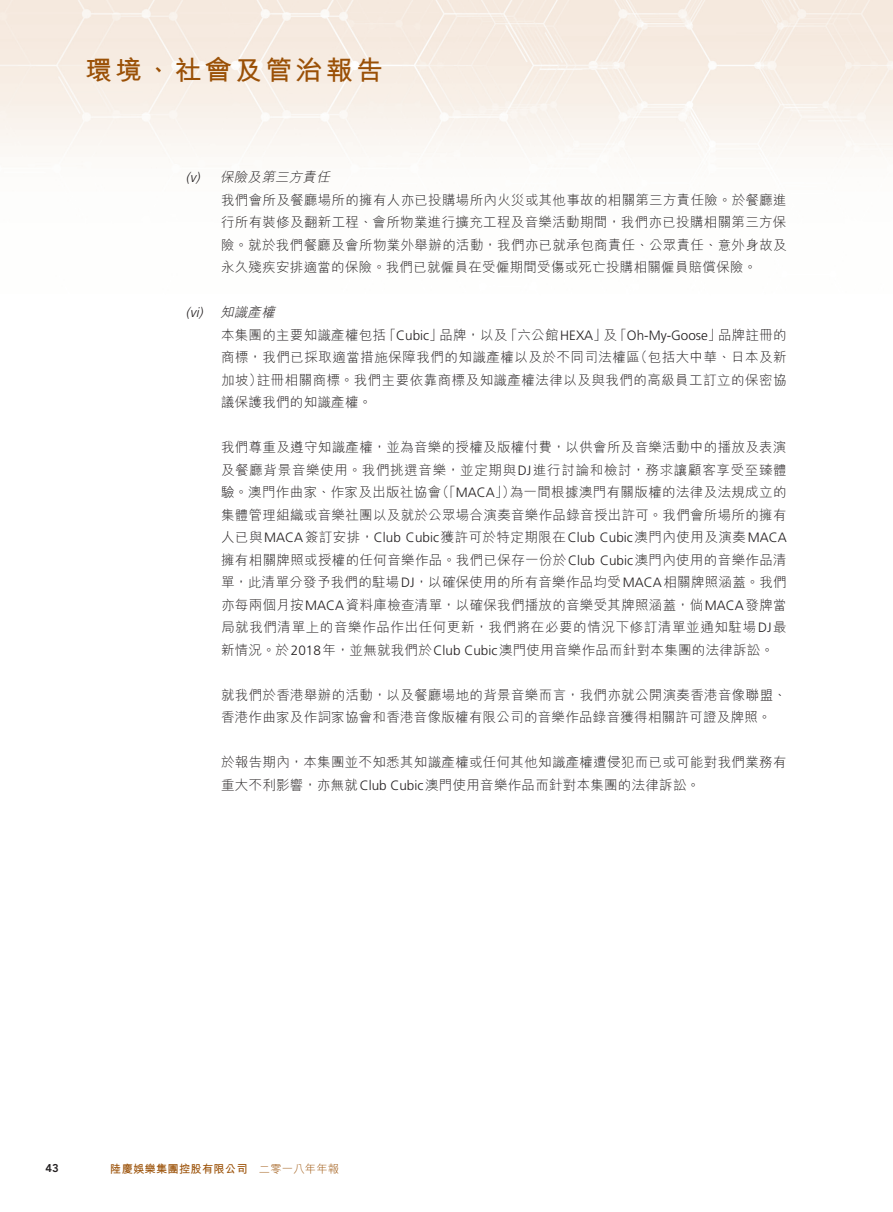
<style>
.page{position:relative;width:893px;height:1212px;background:#fff}
.page>*{position:absolute;margin:0;border:0;box-sizing:border-box;transform-origin:0 0}
.t1{font:700 27px "M Hei HK";letter-spacing:.12em;color:#9a5006}
.t2{font:300 13.5px/22.5px "M Hei HK";letter-spacing:.025em;color:#231f20}
.t3{font:300 13.5px "Frutiger LT Std";color:#231f20}
.t4{font:italic 300 13.5px "M Hei HK";color:#231f20}
.t5{font:italic 300 13.5px "Frutiger LT Std";color:#231f20}
.t6{font:700 11.25px "M Hei HK";letter-spacing:.02em;color:#9a5006}
.t7{font:300 11.25px "M Hei HK";letter-spacing:.02em;color:#9a5006}
.t8{font:800 11.25px "Avenir LT Std";color:#231f20}
.s1{font-family:"Frutiger LT Std"}
.s2{font-family:"M Hei HK"}
</style>
<div class="page">
<img style="left:0;top:0;width:893px;height:158px">
<h1 class="t1" style="left:85px;top:51px;width:300px">環境、社會及管治報告</h1>
<p class="t5" style="left:186px;top:170px;width:15px">v(</p>
<p class="t5" style="left:196px;top:170px;width:9px">)</p>
<p class="t5" style="left:186px;top:305px;width:21px">( )</p>
<p class="t5" style="left:190px;top:305px;width:14px">vi</p>
<p class="t4" style="left:220px;top:170px;width:114px">保險及第三方責任</p>
<p class="t2" style="left:221px;top:188px;width:567px;text-align:justify">我們會所及餐廳場所的擁有人亦已投購場所內火災或其他事故的相關第三方責任險。於餐廳進行所有裝修及翻新工程、會所物業進行擴充工程及音樂活動期間，我們亦已投購相關第三方保險。就於我們餐廳及會所物業外舉辦的活動，我們亦已就承包商責任、公眾責任、意外身故及永久殘疾安排適當的保險。我們已就僱員在受僱期間受傷或死亡投購相關僱員賠償保險。</p>
<p class="t4" style="left:220px;top:305px;width:59px">知識產權</p>
<p class="t2" style="left:221px;top:323px;width:166px">本集團的主要知識產權包括</p>
<p class="t2" style="left:504px;top:323px;width:104px">「六公館<span class="s1">HEXA</span>」</p>
<p class="t2" style="left:439px;top:323px;width:70px">品牌，以及</p>
<p class="t2" style="left:718px;top:323px;width:70px">品牌註冊的</p>
<p class="t3" style="left:383px;top:327px;width:62px"><span class="s2">「</span>Cubic<span class="s2">」</span></p>
<p class="t3" style="left:613px;top:327px;width:109px"><span class="s2">「</span>Oh-My-Goose<span class="s2">」</span></p>
<p class="t2" style="left:603px;top:323px;width:15px">及</p>
<p class="t2" style="left:257px;top:346px;width:531px;text-indent:-36px">商標，我們已採取適當措施保障我們的知識產權以及於不同司法權區<br>註冊相關商標。我們主要依靠商標及知識產權法律以及與我們的高級員工訂立的保密協</p>
<p class="t2" style="left:634px;top:346px;width:154px">（包括大中華、日本及新</p>
<p class="t2" style="left:221px;top:368px;width:152px">加坡）<br>議保護我們的知識產權。</p>
<p class="t2" style="left:221px;top:436px;width:567px;text-align:right">我們尊重及遵守知識產權，並為音樂的授權及版權付費，以供會所及音樂活動中的播放及表演及餐廳背景音樂使用。我們挑選音樂，並定期與<span class="s1">DJ</span>進行討論和檢討，務求讓顧客享受至臻體為一間根據澳門有關版權的法律及法規成立的</p>
<p class="t2" style="left:436px;top:481px;width:81px">（「<span class="s1">MACA</span>」）</p>
<p class="t2" style="left:221px;top:481px;width:567px">驗。澳門作曲家、作家及出版社協會<br>集體管理組織或音樂社團以及就於公眾場合演奏音樂作品錄音授出許可。我們會所場所的擁有</p>
<p class="t3" style="left:221px;top:530px;width:567px"><span class="s2">人已與</span>MACA<span class="s2">簽訂安排，</span>Club Cubic<span class="s2">獲許可於特定期限在</span>Club Cubic<span class="s2">澳門內使用及演奏</span>MACA</p>
<p class="t2" style="left:221px;top:548px;width:567px;text-align:justify">擁有相關牌照或授權的任何音樂作品。我們已保存一份於<span class="s1">Club Cubic</span>澳門內使用的音樂作品清單，此清單分發予我們的駐場<span class="s1">DJ</span>，以確保使用的所有音樂作品均受<span class="s1">MACA</span>相關牌照涵蓋。我們亦每兩個月按<span class="s1">MACA</span>資料庫檢查清單，以確保我們播放的音樂受其牌照涵蓋，倘<span class="s1">MACA</span>發牌當局就我們清單上的音樂作品作出任何更新，我們將在必要的情況下修訂清單並通知駐場<span class="s1">DJ</span>最新情況。於<span class="s1">2018</span>年，並無就我們於<span class="s1">Club Cubic</span>澳門使用音樂作品而針對本集團的法律訴訟。</p>
<p class="t2" style="left:221px;top:683px;width:567px">就我們於香港舉辦的活動，以及餐廳場地的背景音樂而言，我們亦就公開演奏香港音像聯盟、香港作曲家及作詞家協會和香港音像版權有限公司的音樂作品錄音獲得相關許可證及牌照。</p>
<p class="t2" style="left:221px;top:751px;width:567px">於報告期內，本集團並不知悉其知識產權或任何其他知識產權遭侵犯而已或可能對我們業務有重大不利影響，亦無就<span class="s1">Club Cubic</span>澳門使用音樂作品而針對本集團的法律訴訟。</p>
<p class="t8" style="left:45px;top:1162px;width:15px">43</p>
<p class="t6" style="left:110px;top:1161px;width:139px">陸慶娛樂集團控股有限公司</p>
<p class="t7" style="left:259px;top:1163px;width:82px">二零一八年年報</p>
</div>
